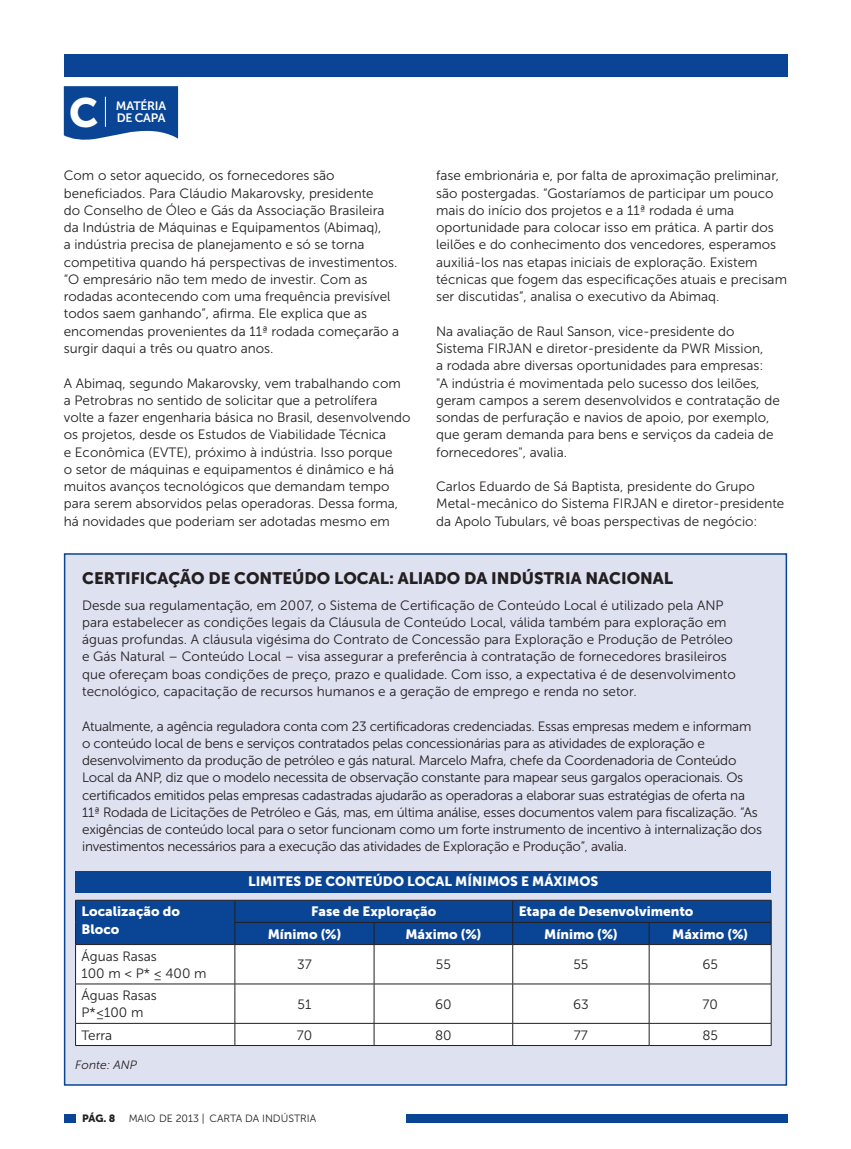
<style>
.page{position:relative;width:851px;height:1149px;background:#fff}
.page>*{position:absolute;margin:0;border:0;box-sizing:border-box;transform-origin:0 0}
.titulo_16{font:40.65px "Museo Sans 900";color:#fff}
.texto{font:16.5px "Museo Sans 900";color:#231f20}
.texto-2{font:13.5px/17.2px "Museo Sans 300";color:#231f20}
.texto-3{font:13.5px/17.2px "Museo Sans 300";letter-spacing:-.02em;color:#231f20}
.texto-4{font:13.5px "Museo Sans 900";color:#fff}
.t1{font:12.15px "Museo Sans 700";letter-spacing:-.02em;color:#fff}
.texto-5{font:italic 12px "Museo Sans 300";color:#231f20}
.t2{font:10.5px "Museo Sans 300";color:#231f20}
.t3{font:10.5px "Museo Sans 900";color:#231f20}
</style>
<div class="page">
<div style="left:64px;top:553px;width:723px;height:532px;background:#dee1f0;border:2px solid #094594"></div>
<div style="left:75px;top:870px;width:695px;height:22px;background:#094594"></div>
<svg style="left:64px;top:86px;width:114px;height:54px;background:#1f569d"></svg>
<hr style="left:105px;top:97px;width:1px;height:30px;background:#fff">
<div style="left:76px;top:945px;width:694px;height:99px;background:#fff"></div>
<hr style="left:75px;top:944px;width:1px;height:39px;background:#231f20">
<hr style="left:235px;top:944px;width:139px;height:1px;background:#231f20">
<hr style="left:234px;top:944px;width:1px;height:39px;background:#231f20">
<hr style="left:374px;top:944px;width:138px;height:1px;background:#231f20">
<hr style="left:374px;top:944px;width:1px;height:39px;background:#231f20">
<hr style="left:512px;top:944px;width:137px;height:1px;background:#231f20">
<hr style="left:512px;top:944px;width:1px;height:39px;background:#231f20">
<hr style="left:648px;top:944px;width:1px;height:39px;background:#231f20">
<hr style="left:770px;top:944px;width:1px;height:39px;background:#231f20">
<hr style="left:75px;top:983px;width:160px;height:1px;background:#231f20">
<hr style="left:75px;top:983px;width:1px;height:39px;background:#231f20">
<hr style="left:235px;top:983px;width:139px;height:1px;background:#231f20">
<hr style="left:234px;top:983px;width:1px;height:39px;background:#231f20">
<hr style="left:374px;top:983px;width:138px;height:1px;background:#231f20">
<hr style="left:374px;top:983px;width:1px;height:39px;background:#231f20">
<hr style="left:512px;top:983px;width:137px;height:1px;background:#231f20">
<hr style="left:512px;top:983px;width:1px;height:39px;background:#231f20">
<hr style="left:649px;top:983px;width:122px;height:1px;background:#231f20">
<hr style="left:648px;top:983px;width:1px;height:39px;background:#231f20">
<hr style="left:770px;top:983px;width:1px;height:39px;background:#231f20">
<hr style="left:75px;top:1022px;width:160px;height:1px;background:#231f20">
<svg style="left:75px;top:1023px;width:1px;height:21px"></svg>
<hr style="left:235px;top:1022px;width:139px;height:1px;background:#231f20">
<svg style="left:234px;top:1023px;width:1px;height:21px"></svg>
<hr style="left:374px;top:1022px;width:138px;height:1px;background:#231f20">
<svg style="left:374px;top:1023px;width:1px;height:21px"></svg>
<hr style="left:512px;top:1022px;width:137px;height:1px;background:#231f20">
<svg style="left:512px;top:1023px;width:1px;height:21px"></svg>
<hr style="left:649px;top:1022px;width:122px;height:1px;background:#231f20">
<svg style="left:648px;top:1023px;width:1px;height:21px"></svg>
<svg style="left:770px;top:1023px;width:1px;height:21px"></svg>
<hr style="left:75px;top:1044px;width:160px;height:1px;background:#231f20">
<hr style="left:235px;top:1044px;width:139px;height:1px;background:#231f20">
<hr style="left:374px;top:1044px;width:138px;height:1px;background:#231f20">
<hr style="left:512px;top:1044px;width:137px;height:1px;background:#231f20">
<hr style="left:649px;top:1044px;width:122px;height:1px;background:#231f20">
<hr style="left:235px;top:899px;width:139px;height:1px;background:#231f20">
<hr style="left:374px;top:899px;width:138px;height:1px;background:#231f20">
<hr style="left:512px;top:899px;width:137px;height:1px;background:#231f20">
<hr style="left:649px;top:899px;width:122px;height:1px;background:#231f20">
<hr style="left:75px;top:899px;width:160px;height:1px;background:#231f20">
<hr style="left:75px;top:944px;width:160px;height:1px;background:#231f20">
<div style="left:75px;top:900px;width:696px;height:44px;background:#094594"></div>
<hr style="left:649px;top:944px;width:122px;height:1px;background:#231f20">
<div style="left:64px;top:54px;width:723px;height:22px;background:#094594"></div>
<div style="left:64px;top:1113px;width:11px;height:8px;background:#094594"></div>
<div style="left:406px;top:1113px;width:381px;height:8px;background:#094594"></div>
<p class="titulo_16" style="left:69px;top:90px;width:31px">C</p>
<p class="t1" style="left:116px;top:99px;width:52px">MATÉRIA</p>
<p class="t1" style="left:117px;top:111px;width:50px">DE CAPA</p>
<p class="texto-2" style="left:64px;top:167px;width:337px">Com o setor aquecido, os fornecedores são beneficiados. Para Cláudio Makarovsky, presidente<br>do Conselho de Óleo e Gás da Associação Brasileira da Indústria de Máquinas e Equipamentos (Abimaq),<br>a indústria precisa de planejamento e só se torna competitiva quando há perspectivas de investimentos. “O empresário não tem medo de investir. Com as rodadas acontecendo com uma frequência previsível todos saem ganhando”, afirma. Ele explica que as encomendas provenientes da 11ª rodada começarão a surgir daqui a três ou quatro anos.</p>
<p class="texto-2" style="left:64px;top:374px;width:348px">A Abimaq, segundo Makarovsky, vem trabalhando com a Petrobras no sentido de solicitar que a petrolífera volte a fazer engenharia básica no Brasil, desenvolvendo os projetos, desde os Estudos de Viabilidade Técnica<br>e Econômica (EVTE), próximo à indústria. Isso porque<br>o setor de máquinas e equipamentos é dinâmico e há muitos avanços tecnológicos que demandam tempo para serem absorvidos pelas operadoras. Dessa forma, há novidades que poderiam ser adotadas mesmo em</p>
<p class="texto-2" style="left:436px;top:167px;width:352px">fase embrionária e, por falta de aproximação preliminar, são postergadas. “Gostaríamos de participar um pouco mais do início dos projetos e a 11ª rodada é uma oportunidade para colocar isso em prática. A partir dos leilões e do conhecimento dos vencedores, esperamos auxiliá-los nas etapas iniciais de exploração. Existem técnicas que fogem das especificações atuais e precisam ser discutidas”, analisa o executivo da Abimaq.</p>
<p class="texto-2" style="left:436px;top:322px;width:345px">Na avaliação de Raul Sanson, vice-presidente do Sistema FIRJAN e diretor-presidente da PWR Mission,<br>a rodada abre diversas oportunidades para empresas:<br>"A indústria é movimentada pelo sucesso dos leilões, geram campos a serem desenvolvidos e contratação de sondas de perfuração e navios de apoio, por exemplo, que geram demanda para bens e serviços da cadeia de fornecedores", avalia.</p>
<p class="texto-2" style="left:436px;top:478px;width:350px">Carlos Eduardo de Sá Baptista, presidente do Grupo<br>Metal-mecânico do Sistema FIRJAN e diretor-presidente da Apolo Tubulars, vê boas perspectivas de negócio:</p>
<p class="texto" style="left:82px;top:568px;width:592px">CERTIFICAÇÃO DE CONTEÚDO LOCAL: ALIADO DA INDÚSTRIA NACIONAL</p>
<p class="texto-2" style="left:82px;top:596px;width:655px">Desde sua regulamentação, em 2007, o Sistema de Certificação de Conteúdo Local é utilizado pela ANP para estabelecer as condições legais da Cláusula de Conteúdo Local, válida também para exploração em águas profundas. A cláusula vigésima do Contrato de Concessão para Exploração e Produção de Petróleo e Gás Natural – Conteúdo Local – visa assegurar a preferência à contratação de fornecedores brasileiros que ofereçam boas condições de preço, prazo e qualidade. Com isso, a expectativa é de desenvolvimento tecnológico, capacitação de recursos humanos e a geração de emprego e renda no setor.</p>
<p class="texto-3" style="left:82px;top:717px;width:681px">Atualmente, a agência reguladora conta com 23 certificadoras credenciadas. Essas empresas medem e informam o conteúdo local de bens e serviços contratados pelas concessionárias para as atividades de exploração e desenvolvimento da produção de petróleo e gás natural. Marcelo Mafra, chefe da Coordenadoria de Conteúdo Local da ANP, diz que o modelo necessita de observação constante para mapear seus gargalos operacionais. Os certificados emitidos pelas empresas cadastradas ajudarão as operadoras a elaborar suas estratégias de oferta na 11ª Rodada de Licitações de Petróleo e Gás, mas, em última análise, esses documentos valem para fiscalização. “As exigências de conteúdo local para o setor funcionam como um forte instrumento de incentivo à internalização dos investimentos necessários para a execução das atividades de Exploração e Produção”, avalia.</p>
<p class="texto-4" style="left:82px;top:903px;width:100px">Localização do</p>
<p class="texto-4" style="left:82px;top:920px;width:39px">Bloco</p>
<p class="texto-2" style="left:82px;top:947px;width:77px">Águas Rasas</p>
<p class="texto-2" style="left:82px;top:964px;width:126px">100 m &lt; P* ≤ 400 m</p>
<p class="texto-2" style="left:82px;top:986px;width:77px">Águas Rasas</p>
<p class="texto-2" style="left:82px;top:1003px;width:63px">P*≤100 m</p>
<p class="texto-4" style="left:248px;top:873px;width:351px">LIMITES DE CONTEÚDO LOCAL MÍNIMOS E MÁXIMOS</p>
<p class="texto-4" style="left:311px;top:903px;width:127px">Fase de Exploração</p>
<p class="texto-4" style="left:518px;top:903px;width:176px">Etapa de Desenvolvimento</p>
<p class="texto-4" style="left:267px;top:925px;width:75px">Mínimo (%)</p>
<p class="texto-4" style="left:405px;top:925px;width:77px">Máximo (%)</p>
<p class="texto-4" style="left:544px;top:925px;width:75px">Mínimo (%)</p>
<p class="texto-4" style="left:672px;top:925px;width:77px">Máximo (%)</p>
<p class="texto-2" style="left:297px;top:955px;width:16px">37</p>
<p class="texto-2" style="left:436px;top:955px;width:17px">55</p>
<p class="texto-2" style="left:573px;top:955px;width:17px">55</p>
<p class="texto-2" style="left:702px;top:955px;width:17px">65</p>
<p class="texto-2" style="left:297px;top:995px;width:15px">51</p>
<p class="texto-2" style="left:435px;top:995px;width:18px">60</p>
<p class="texto-2" style="left:573px;top:995px;width:17px">63</p>
<p class="texto-2" style="left:702px;top:995px;width:17px">70</p>
<p class="texto-2" style="left:82px;top:1025px;width:32px">Terra</p>
<p class="texto-2" style="left:297px;top:1025px;width:17px">70</p>
<p class="texto-2" style="left:435px;top:1025px;width:18px">80</p>
<p class="texto-2" style="left:574px;top:1025px;width:16px">77</p>
<p class="texto-2" style="left:702px;top:1025px;width:17px">85</p>
<p class="texto-5" style="left:75px;top:1057px;width:63px">Fonte: ANP</p>
<p class="t3" style="left:82px;top:1111px;width:35px">PÁG. 8</p>
<p class="t2" style="left:129px;top:1112px;width:189px">MAIO DE 2013 | CARTA DA INDÚSTRIA</p>
</div>
